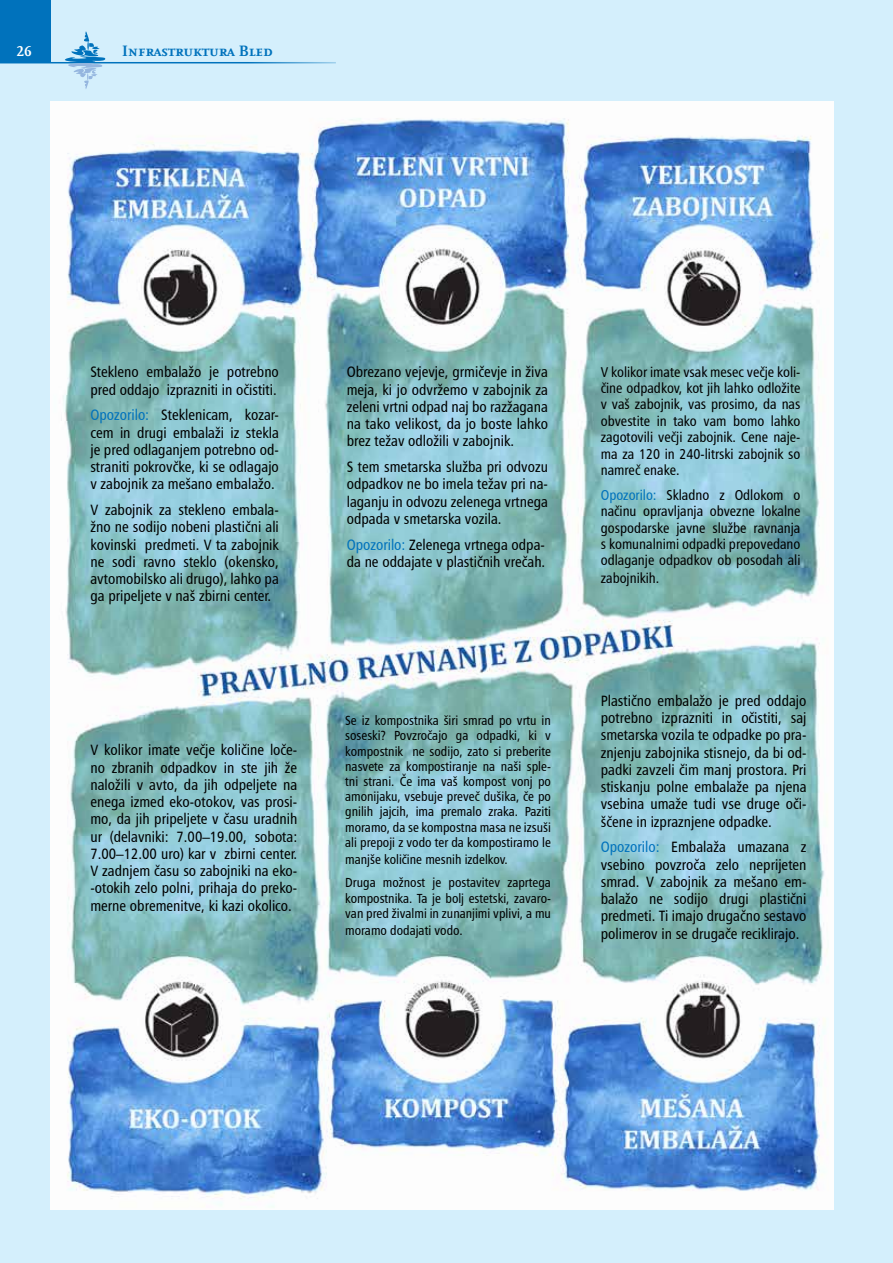
<style>
.page{position:relative;width:893px;height:1263px;background:#d4effc}
.page>*{position:absolute;margin:0;border:0;box-sizing:border-box;transform-origin:0 0}
.t1{font:700 15.75px "Scala Caps CE";color:#0072bc}
.t2{font:15px/17.2px "Humanist 777 BT Roman Condensed B";color:#000;text-align:justify}
.t3{font:700 15px "Scala Caps CE";color:#fff}
.t4{font:14.25px/16.4px "Humanist 777 BT Roman Condensed B";color:#000;text-align:justify}
.t5{font:13.2px/15.1px "Humanist 777 BT Roman Condensed B";color:#000}
.s1{color:#0072bc}
</style>
<div class="page">
<div style="left:0;top:0;width:51px;height:63px;background:#0072bc"></div>
<hr style="left:0;top:62px;width:336px;height:1px;background:#0072bc">
<svg style="left:63px;top:31px;width:43px;height:58px"></svg>
<img style="left:51px;top:102px;width:783px;height:1107px">
<p class="t3" style="left:17px;top:43px;width:17px">26</p>
<p class="t1" style="left:122px;top:42px;width:152px">Infrastruktura Bled</p>
<p class="t2" style="left:90px;top:363px;width:190px">Stekleno embalažo je potrebno pred oddajo izprazniti in očistiti.</p>
<p class="t2" style="left:90px;top:406px;width:190px"><span class="s1">Opozorilo:</span> Steklenicam, kozar&shy;cem in drugi embalaži iz stekla je pred odlaganjem potrebno od&shy;straniti pokrovčke, ki se odlagajo v zabojnik za mešano embalažo.</p>
<p class="t2" style="left:90px;top:501px;width:190px">V zabojnik za stekleno embala&shy;žno ne sodijo nobeni plastični ali kovinski predmeti. V ta zabojnik ne sodi ravno steklo (okensko, avtomobilsko ali drugo), lahko pa ga pripeljete v naš zbirni center.</p>
<p class="t2" style="left:90px;top:741px;width:208px">V kolikor imate večje količine loče&shy;no zbranih odpadkov in ste jih že naložili v avto, da jih odpeljete na enega izmed eko-otokov, vas prosi&shy;mo, da jih pripeljete v času uradnih ur (delavniki: 7.00–19.00, sobota:<br>7.00–12.00 uro) kar v zbirni center.<br>V zadnjem času so zabojniki na eko--otokih zelo polni, prihaja do preko&shy;merne obremenitve, ki kazi okolico.</p>
<p class="t2" style="left:347px;top:363px;width:203px">Obrezano vejevje, grmičevje in živa meja, ki jo odvržemo v zabojnik za zeleni vrtni odpad naj bo razžagana na tako velikost, da jo boste lahko brez težav odložili v zabojnik.</p>
<p class="t2" style="left:347px;top:458px;width:203px">S tem smetarska služba pri odvozu odpadkov ne bo imela težav pri na&shy;laganju in odvozu zelenega vrtnega odpada v smetarska vozila.</p>
<p class="t2" style="left:347px;top:535px;width:200px"><span class="s1">Opozorilo:</span> Zelenega vrtnega odpa&shy;da ne oddajate v plastičnih vrečah.</p>
<p class="t5" style="left:345px;top:713px;width:207px;text-align:justify">Se iz kompostnika širi smrad po vrtu in soseski? Povzročajo ga odpadki, ki v kompostnik ne sodijo, zato si preberite nasvete za kompostiranje na naši sple&shy;tni strani. Če ima vaš kompost vonj po amonijaku, vsebuje preveč dušika, če po gnilih jajcih, ima premalo zraka. Paziti moramo, da se kompostna masa ne izsuši ali prepoji z vodo ter da kompostiramo le</p>
<p class="t5" style="left:345px;top:847px;width:207px;line-height:23.7px">manjše količine mesnih izdelkov.<br>Druga možnost je postavitev zaprtega</p>
<p class="t5" style="left:345px;top:890px;width:207px">kompostnika. Ta je bolj estetski, zavaro&shy;van pred živalmi in zunanjimi vplivi, a mu</p>
<p class="t5" style="left:345px;top:922px;width:119px">moramo dodajati vodo.</p>
<p class="t4" style="left:601px;top:363px;width:201px">V kolikor imate vsak mesec večje koli&shy;čine odpadkov, kot jih lahko odložite v vaš zabojnik, vas prosimo, da nas obvestite in tako vam bomo lahko zagotovili večji zabojnik. Cene naje&shy;ma za 120 in 240-litrski zabojnik so namreč enake.</p>
<p class="t4" style="left:601px;top:486px;width:201px"><span class="s1">Opozorilo:</span> Skladno z Odlokom o načinu opravljanja obvezne lokalne gospodarske javne službe ravnanja s komunalnimi odpadki prepovedano odlaganje odpadkov ob posodah ali zabojnikih.</p>
<p class="t2" style="left:601px;top:692px;width:207px">Plastično embalažo je pred oddajo potrebno izprazniti in očistiti, saj smetarska vozila te odpadke po pra&shy;znjenju zabojnika stisnejo, da bi od&shy;padki zavzeli čim manj prostora. Pri stiskanju polne embalaže pa njena vsebina umaže tudi vse druge oči&shy;ščene in izpraznjene odpadke.</p>
<p class="t2" style="left:601px;top:838px;width:207px"><span class="s1">Opozorilo:</span> Embalaža umazana z vsebino povzroča zelo neprijeten smrad. V zabojnik za mešano em&shy;balažo ne sodijo drugi plastični predmeti. Ti imajo drugačno sestavo polimerov in se drugače reciklirajo.</p>
</div>
